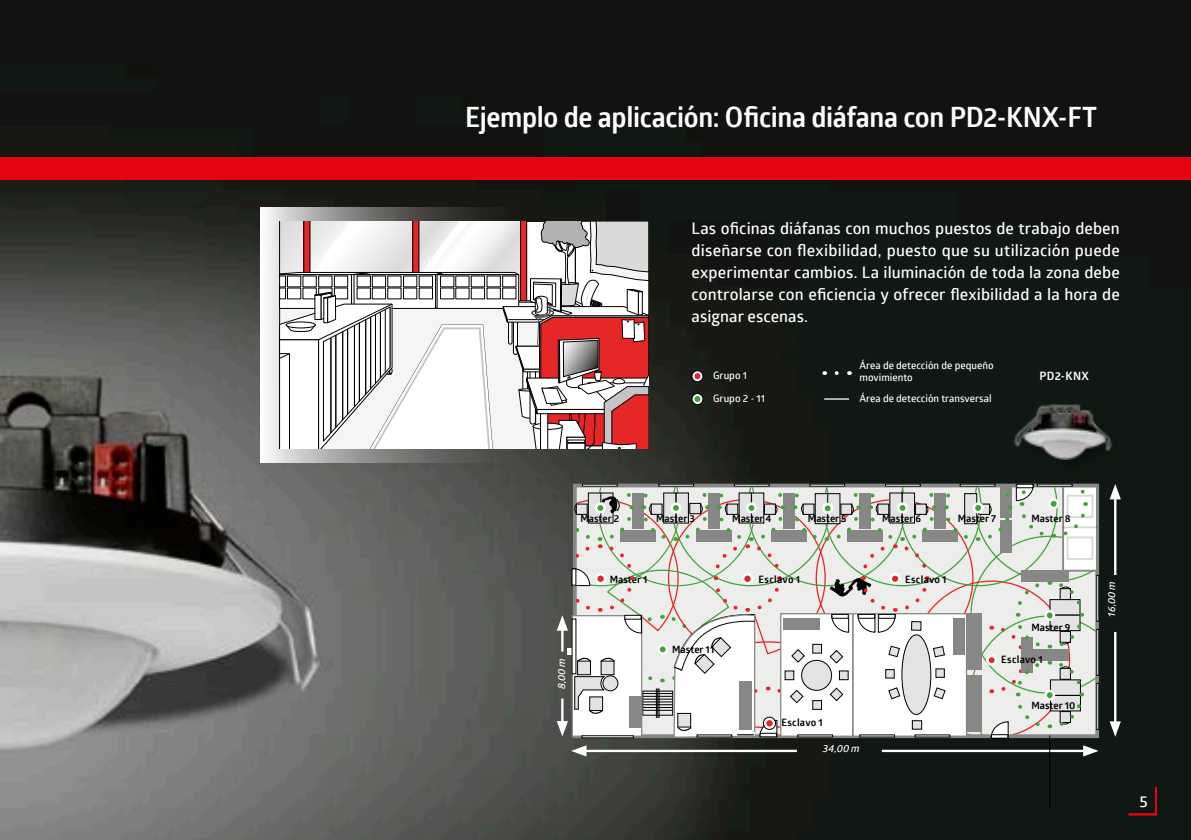
<style>
.page{position:relative;width:1191px;height:840px;background:#fff}
.page>*{position:absolute;margin:0;border:0;box-sizing:border-box;transform-origin:0 0}
.t1{font:700 28px "Glober";letter-spacing:-.015em;color:#fff}
.t2{font:600 16px/22px "Glober";letter-spacing:.005em;color:#fff;text-align:justify}
.t3{font:700 11.6px "Glober";letter-spacing:.03em;color:#fff}
.t4{font:700 10.2px "Glober";color:#000}
.t5{font:600 10.2px/12.4px "Glober";color:#fff}
.t6{font:700 10.2px "Glober";letter-spacing:.025em;color:#000}
.t7{font:italic 600 10.2px "Glober";letter-spacing:.025em;color:#fff}
</style>
<div class="page">
<img style="left:0;top:0;width:1191px;height:839px">
<div style="left:0;top:157px;width:1191px;height:23px;background:#e30512"></div>
<svg style="left:1126px;top:784px;width:32px;height:31px"></svg>
<svg style="left:261px;top:207px;width:407px;height:255px;background:#6f706c"></svg>
<svg style="left:279px;top:222px;width:370px;height:227px"></svg>
<div style="left:1010px;top:399px;width:115px;height:75px;background:#0f1812"></div>
<img style="left:1001px;top:389px;width:126px;height:70px">
<hr style="left:582px;top:749px;width:215px;height:2px;background:#fff">
<svg style="left:571px;top:744px;width:15px;height:12px"></svg>
<hr style="left:882px;top:749px;width:205px;height:2px;background:#fff">
<svg style="left:1083px;top:744px;width:15px;height:12px"></svg>
<hr style="left:1049px;top:735px;width:1px;height:72px;background:#000">
<hr style="left:1114px;top:631px;width:2px;height:94px;background:#fff">
<svg style="left:1109px;top:721px;width:11px;height:15px"></svg>
<hr style="left:1114px;top:495px;width:2px;height:79px;background:#fff">
<svg style="left:1109px;top:483px;width:11px;height:16px"></svg>
<svg style="left:693px;top:394px;width:8px;height:9px"></svg>
<div style="left:692px;top:393px;width:11px;height:11px;border:2px solid #fff;border-radius:50%"></div>
<div style="left:691px;top:393px;width:12px;height:11px;border:1px solid #000;border-radius:50%"></div>
<svg style="left:693px;top:372px;width:8px;height:8px"></svg>
<div style="left:692px;top:370px;width:11px;height:11px;border:2px solid #fff;border-radius:50%"></div>
<div style="left:691px;top:370px;width:12px;height:12px;border:1px solid #000;border-radius:50%"></div>
<svg style="left:836px;top:371px;width:7px;height:4px"></svg>
<svg style="left:824px;top:398px;width:25px;height:1px"></svg>
<svg style="left:557px;top:483px;width:540px;height:255px"></svg>
<h1 class="t1" style="left:465px;top:98px;width:633px">Ejemplo de aplicación: Oficina diáfana con PD2-KNX-FT</h1>
<p class="t2" style="left:691px;top:216px;width:430px">Las oficinas diáfanas con muchos puestos de trabajo deben diseñarse con flexibilidad, puesto que su utilización puede experimentar cambios. La iluminación de toda la zona debe controlarse con eficiencia y ofrecer flexibilidad a la hora de asignar escenas.</p>
<p class="t5" style="left:713px;top:368px;width:35px">Grupo 1</p>
<p class="t5" style="left:713px;top:391px;width:53px">Grupo 2 - 11</p>
<p class="t5" style="left:859px;top:359px;width:136px">Área de detección de pequeño movimiento</p>
<p class="t5" style="left:859px;top:391px;width:134px">Área de detección transversal</p>
<p class="t3" style="left:1039px;top:367px;width:51px">PD2-KNX</p>
<p class="t4" style="left:808px;top:511px;width:40px">Master 5</p>
<p class="t4" style="left:958px;top:511px;width:40px">Master 7</p>
<p class="t4" style="left:1031px;top:511px;width:41px">Master 8</p>
<p class="t4" style="left:580px;top:511px;width:40px">Master 2</p>
<p class="t4" style="left:656px;top:511px;width:40px">Master 3</p>
<p class="t4" style="left:732px;top:511px;width:41px">Master 4</p>
<p class="t4" style="left:882px;top:511px;width:40px">Master 6</p>
<p class="t7" style="left:554px;top:689px;width:33px;rotate:-90deg">8,00 m</p>
<p class="t4" style="left:610px;top:571px;width:39px">Master 1</p>
<p class="t6" style="left:758px;top:571px;width:43px">Esclavo 1</p>
<p class="t6" style="left:905px;top:571px;width:43px">Esclavo 1</p>
<p class="t4" style="left:672px;top:641px;width:44px">Master 11</p>
<p class="t6" style="left:781px;top:714px;width:43px">Esclavo 1</p>
<p class="t7" style="left:823px;top:740px;width:38px">34,00 m</p>
<p class="t4" style="left:1031px;top:619px;width:40px">Master 9</p>
<p class="t6" style="left:1001px;top:652px;width:43px">Esclavo 1</p>
<p class="t4" style="left:1031px;top:697px;width:46px">Master 10</p>
<p class="t7" style="left:1104px;top:616px;width:37px;rotate:-90deg">16,00 m</p>
<p class="t2" style="left:1139px;top:788px;width:10px">5</p>
</div>
